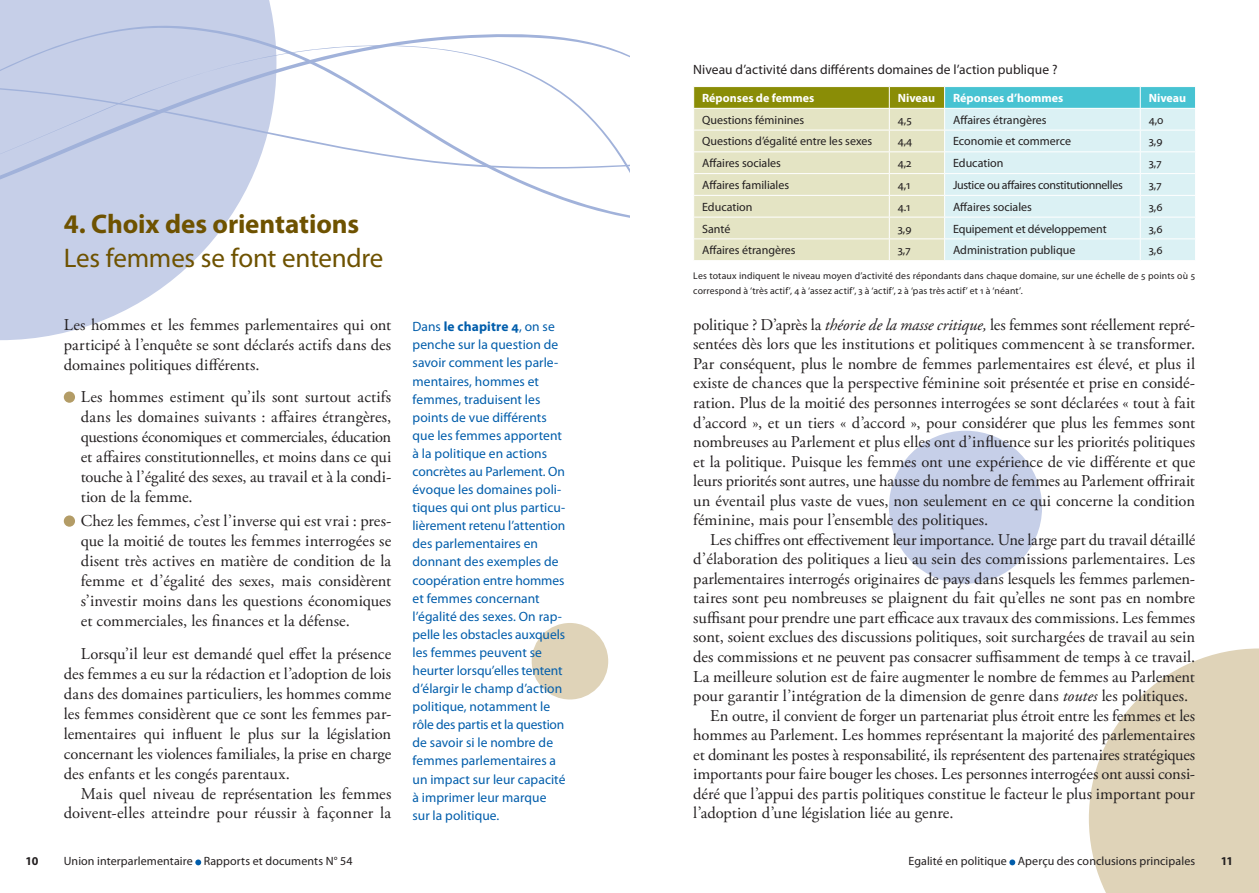
<style>
.page{position:relative;width:1259px;height:893px;background:#fff}
.page>*{position:absolute;margin:0;border:0;box-sizing:border-box;transform-origin:0 0}
.t1{font:27px "Myriad Pro";letter-spacing:-.01em;color:#6e5200}
.t2{font:700 27px "Myriad Pro";letter-spacing:-.005em;color:#6e5200}
.t3{font:16.5px/20px "Adobe Garamond Pro";letter-spacing:-.005em;color:#231f20;text-align:justify}
.t4{font:13.5px/18.1px "Myriad Pro";color:#015dab}
.t5{font:13.5px "Myriad Pro";letter-spacing:.005em;color:#231f20}
.t6{font:12px "Myriad Pro";color:#231f20}
.t7{font:700 12px "Myriad Pro";color:#fff}
.t8{font:12px "Myriad Pro";letter-spacing:-.025em;color:#231f20}
.t9{font:700 12px "Myriad Pro";color:#231f20}
.t10{font:9.75px/15px "Myriad Pro";letter-spacing:.015em;color:#231f20}
.s1{font-weight:700}
.s2{font-style:italic}
</style>
<div class="page">
<svg style="left:195px;top:859px;width:6px;height:6px"></svg>
<svg style="left:0;top:0;width:273px;height:340px;fill:#c6cfe8"></svg>
<svg style="left:1089px;top:648px;width:170px;height:245px"></svg>
<svg style="left:1009px;top:859px;width:6px;height:6px"></svg>
<div style="left:531px;top:623px;width:77px;height:76px;background:#dfd3b8;border-radius:50%"></div>
<div style="left:889px;top:431px;width:153px;height:153px;background:#c6cfe8;border-radius:50%"></div>
<svg style="left:693px;top:87px;width:503px;height:173px;background:#d2e3d0"></svg>
<div style="left:64px;top:391px;width:11px;height:12px;background:#b39c66;border-radius:50%"></div>
<div style="left:64px;top:515px;width:11px;height:12px;background:#b39c66;border-radius:50%"></div>
<svg style="left:0;top:226px;width:273px;height:47px;fill:#c6cfe8"></svg>
<svg style="left:0;top:21px;width:629px;height:205px"></svg>
<h1 class="t2" style="left:64px;top:206px;width:297px">4. Choix des orientations</h1>
<h1 class="t1" style="left:64px;top:242px;width:321px">Les femmes se font entendre</h1>
<p class="t3" style="left:64px;top:315px;width:329px">Les hommes et les femmes parlementaires qui ont participé à l’enquête se sont déclarés actifs dans des domaines politiques différents.</p>
<p class="t3" style="left:81px;top:388px;width:312px">Les hommes estiment qu’ils sont surtout actifs dans les domaines suivants : affaires étrangères, questions économiques et commerciales, éducation et affaires constitutionnelles, et moins dans ce qui touche à l’égalité des sexes, au travail et à la condi&shy;tion de la femme.</p>
<p class="t3" style="left:81px;top:512px;width:312px">Chez les femmes, c’est l’inverse qui est vrai : pres&shy;que la moitié de toutes les femmes interrogées se disent très actives en matière de condition de la femme et d’égalité des sexes, mais considèrent s’investir moins dans les questions économiques et commerciales, les finances et la défense.</p>
<p class="t3" style="left:64px;top:644px;width:329px;text-indent:17px">Lorsqu’il leur est demandé quel effet la présence des femmes a eu sur la rédaction et l’adoption de lois dans des domaines particuliers, les hommes comme les femmes considèrent que ce sont les femmes par&shy;lementaires qui influent le plus sur la législation concernant les violences familiales, la prise en charge des enfants et les congés parentaux.</p>
<p class="t3" style="left:64px;top:784px;width:329px;text-align:right">Mais quel niveau de représentation les femmes doivent-elles atteindre pour réussir à façonner la</p>
<p class="t4" style="left:412px;top:317px;width:154px">Dans <span class="s1">le chapitre 4</span>, on se penche sur la question de savoir comment les parle&shy;mentaires, hommes et femmes, traduisent les points de vue différents que les femmes apportent à la politique en actions concrètes au Parlement. On évoque les domaines poli&shy;tiques qui ont plus particu&shy;lièrement retenu l’attention des parlementaires en donnant des exemples de coopération entre hommes et femmes concernant l’égalité des sexes. On rap&shy;pelle les obstacles auxquels les femmes peuvent se heurter lorsqu’elles tentent d’élargir le champ d’action politique, notamment le rôle des partis et la question de savoir si le nombre de femmes parlementaires a un impact sur leur capacité à imprimer leur marque sur la politique.</p>
<p class="t5" style="left:693px;top:61px;width:366px">Niveau d’activité dans différents domaines de l’action publique ?</p>
<p class="t7" style="left:702px;top:90px;width:114px">Réponses de femmes</p>
<p class="t7" style="left:898px;top:90px;width:39px">Niveau</p>
<p class="t7" style="left:953px;top:90px;width:112px">Réponses d’hommes</p>
<p class="t7" style="left:1148px;top:90px;width:39px">Niveau</p>
<p class="t6" style="left:702px;top:112px;width:104px">Questions féminines</p>
<p class="t6" style="left:898px;top:112px;width:15px">4,5</p>
<p class="t6" style="left:953px;top:112px;width:95px">Affaires étrangères</p>
<p class="t6" style="left:1148px;top:112px;width:16px">4,0</p>
<p class="t6" style="left:702px;top:134px;width:171px">Questions d’égalité entre les sexes</p>
<p class="t6" style="left:898px;top:134px;width:16px">4,4</p>
<p class="t6" style="left:953px;top:134px;width:119px">Economie et commerce</p>
<p class="t6" style="left:1148px;top:134px;width:15px">3,9</p>
<p class="t6" style="left:702px;top:156px;width:80px">Affaires sociales</p>
<p class="t6" style="left:898px;top:156px;width:15px">4,2</p>
<p class="t6" style="left:953px;top:156px;width:52px">Education</p>
<p class="t6" style="left:1148px;top:156px;width:14px">3,7</p>
<p class="t6" style="left:702px;top:178px;width:89px">Affaires familiales</p>
<p class="t6" style="left:897px;top:178px;width:14px">4,1</p>
<p class="t8" style="left:953px;top:178px;width:171px">Justice ou affaires constitutionnelles</p>
<p class="t6" style="left:1148px;top:178px;width:14px">3,7</p>
<p class="t6" style="left:702px;top:199px;width:52px">Education</p>
<p class="t6" style="left:897px;top:199px;width:14px">4.1</p>
<p class="t6" style="left:953px;top:199px;width:80px">Affaires sociales</p>
<p class="t6" style="left:1148px;top:199px;width:15px">3,6</p>
<p class="t6" style="left:702px;top:221px;width:30px">Santé</p>
<p class="t6" style="left:897px;top:221px;width:15px">3,9</p>
<p class="t6" style="left:953px;top:221px;width:155px">Equipement et développement</p>
<p class="t6" style="left:1148px;top:221px;width:15px">3,6</p>
<p class="t6" style="left:702px;top:243px;width:95px">Affaires étrangères</p>
<p class="t6" style="left:897px;top:243px;width:14px">3,7</p>
<p class="t6" style="left:953px;top:243px;width:124px">Administration publique</p>
<p class="t6" style="left:1148px;top:243px;width:15px">3,6</p>
<p class="t10" style="left:693px;top:268px;width:503px">Les totaux indiquent le niveau moyen d’activité des répondants dans chaque domaine, sur une échelle de 5 points où 5 correspond à ‘très actif’, 4 à ‘assez actif’, 3 à ‘actif’, 2 à ‘pas très actif’ et 1 à ‘néant’.</p>
<p class="t3" style="left:693px;top:315px;width:503px;line-height:19.5px">politique ? D’après la <span class="s2">théorie de la masse critique,</span> les femmes sont réellement repré&shy;sentées dès lors que les institutions et politiques commencent à se transformer.<br>Par conséquent, plus le nombre de femmes parlementaires est élevé, et plus il existe de chances que la perspective féminine soit présentée et prise en considé&shy;ration. Plus de la moitié des personnes interrogées se sont déclarées « tout à fait d’accord », et un tiers « d’accord », pour considérer que plus les femmes sont nombreuses au Parlement et plus elles ont d’influence sur les priorités politiques et la politique. Puisque les femmes ont une expérience de vie différente et que leurs priorités sont autres, une hausse du nombre de femmes au Parlement offrirait un éventail plus vaste de vues, non seulement en ce qui concerne la condition féminine, mais pour l’ensemble des politiques.</p>
<p class="t3" style="left:710px;top:530px;width:486px">Les chiffres ont effectivement leur importance. Une large part du travail détaillé</p>
<p class="t3" style="left:693px;top:550px;width:503px">d’élaboration des politiques a lieu au sein des commissions parlementaires. Les</p>
<p class="t3" style="left:693px;top:569px;width:503px">parlementaires interrogés originaires de pays dans lesquels les femmes parlemen-</p>
<p class="t3" style="left:693px;top:589px;width:503px">taires sont peu nombreuses se plaignent du fait qu’elles ne sont pas en nombre</p>
<p class="t3" style="left:693px;top:608px;width:503px">suffisant pour prendre une part efficace aux travaux des commissions. Les femmes</p>
<p class="t3" style="left:693px;top:628px;width:503px">sont, soient exclues des discussions politiques, soit surchargées de travail au sein</p>
<p class="t3" style="left:693px;top:647px;width:503px">des commissions et ne peuvent pas consacrer suffisamment de temps à ce travail.</p>
<p class="t3" style="left:693px;top:667px;width:503px">La meilleure solution est de faire augmenter le nombre de femmes au Parlement</p>
<p class="t3" style="left:693px;top:686px;width:496px">pour garantir l’intégration de la dimension de genre dans <span class="s2">toutes</span> les politiques.</p>
<p class="t3" style="left:710px;top:706px;width:486px">En outre, il convient de forger un partenariat plus étroit entre les femmes et les</p>
<p class="t3" style="left:693px;top:725px;width:503px">hommes au Parlement. Les hommes représentant la majorité des parlementaires</p>
<p class="t3" style="left:693px;top:745px;width:503px">et dominant les postes à responsabilité, ils représentent des partenaires stratégiques</p>
<p class="t3" style="left:693px;top:764px;width:503px">importants pour faire bouger les choses. Les personnes interrogées ont aussi consi-</p>
<p class="t3" style="left:693px;top:784px;width:503px">déré que l’appui des partis politiques constitue le facteur le plus important pour</p>
<p class="t3" style="left:693px;top:804px;width:262px">l’adoption d’une législation liée au genre.</p>
<p class="t9" style="left:25px;top:853px;width:14px">10</p>
<p class="t6" style="left:64px;top:854px;width:290px">Union interparlementaire Rapports et documents N° 54</p>
<p class="t6" style="left:908px;top:854px;width:288px">Egalité en politique Aperçu des conclusions principales</p>
<p class="t9" style="left:1220px;top:853px;width:14px">11</p>
</div>
